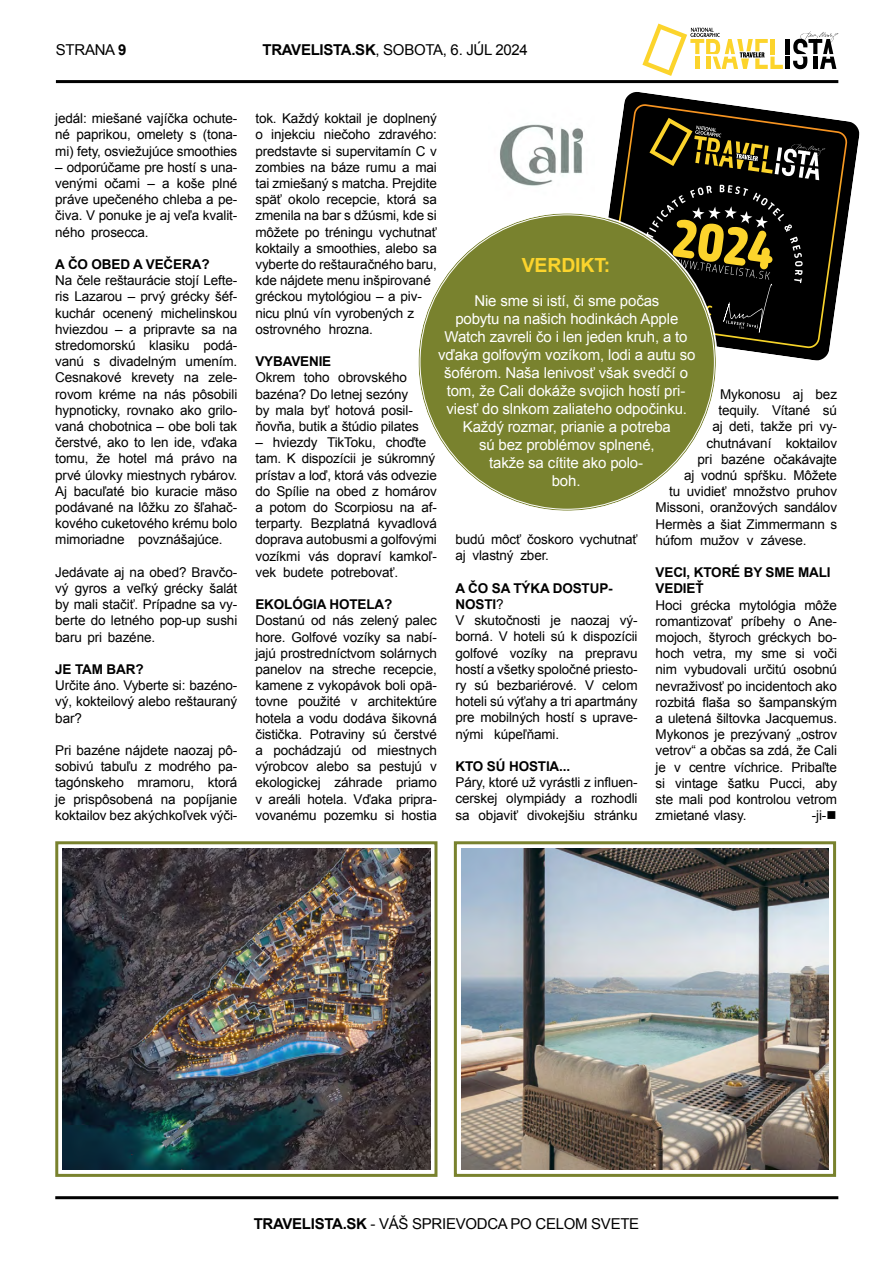
<style>
.page{position:relative;width:893px;height:1263px;background:#fff}
.page>*{position:absolute;margin:0;border:0;box-sizing:border-box;transform-origin:0 0}
.t1{font:700 19.5px "Arial";letter-spacing:-.01em;color:#fcd42c}
.t2{font:15px/18px "Arial";letter-spacing:-.01em;color:#fff;text-align:center}
.t3{font:15px "Arial";letter-spacing:-.02em;color:#000}
.t4{font:13.5px/16.2px "Arial";letter-spacing:-.01em;color:#000;text-align:justify}
.t5{font:700 13.5px/16.2px "Arial";letter-spacing:-.01em;color:#000}
.s1{font-weight:700}
.s2{font-weight:400}
</style>
<div class="page">
<svg style="left:55px;top:841px;width:383px;height:336px"></svg>
<img style="left:63px;top:849px;width:367px;height:321px">
<svg style="left:453px;top:841px;width:384px;height:336px"></svg>
<img style="left:461px;top:849px;width:368px;height:321px">
<svg style="left:624px;top:92px;width:236px;height:269px"></svg>
<svg style="left:608px;top:102px;width:241px;height:248px"></svg>
<svg style="left:639px;top:116px;width:188px;height:218px;background:#272312"></svg>
<div style="left:418px;top:213px;width:298px;height:298px;background:#79822e;border-radius:50%"></div>
<img style="left:499px;top:124px;width:84px;height:62px">
<hr style="left:786px;top:39px;width:4px;height:15px;background:#000">
<hr style="left:786px;top:57px;width:4px;height:12px;background:#000">
<svg style="left:642px;top:24px;width:141px;height:52px"></svg>
<svg style="left:793px;top:31px;width:46px;height:38px"></svg>
<hr style="left:56px;top:80px;width:782px;height:3px;background:#000">
<hr style="left:55px;top:1196px;width:783px;height:3px;background:#000">
<p class="t3" style="left:56px;top:40px;width:72px">STRANA <span class="s1">9</span></p>
<p class="t3" style="left:262px;top:40px;width:267px"><span class="s1">TRAVELISTA.SK</span>, SOBOTA, 6. JÚL 2024</p>
<p class="t4" style="left:55px;top:110px;width:184px">jedál: miešané vajíčka ochute&shy;né paprikou, omelety s (tona&shy;mi) fety, osviežujúce smoothies</p>
<p class="t4" style="left:55px;top:159px;width:184px">– odporúčame pre hostí s una&shy;venými očami – a koše plné práve upečeného chleba a pe&shy;čiva. V ponuke je aj veľa kvalit&shy;ného prosecca.</p>
<p class="t5" style="left:55px;top:257px;width:156px">A ČO OBED A VEČERA?</p>
<p class="t4" style="left:55px;top:272px;width:184px">Na čele reštaurácie stojí Lefte&shy;ris Lazarou – prvý grécky šéf&shy;kuchár ocenený michelinskou hviezdou – a pripravte sa na stredomorskú klasiku podá&shy;vanú s divadelným umením.<br>Cesnakové krevety na zele&shy;rovom kréme na nás pôsobili hypnoticky, rovnako ako grilo&shy;vaná chobotnica – obe boli tak čerstvé, ako to len ide, vďaka tomu, že hotel má právo na prvé úlovky miestnych rybárov.<br>Aj bacuľaté bio kuracie mäso podávané na lôžku zo šľahač&shy;kového cuketového krému bolo mimoriadne povznášajúce.</p>
<p class="t4" style="left:55px;top:564px;width:184px">Jedávate aj na obed? Bravčo&shy;vý gyros a veľký grécky šalát by mali stačiť. Prípadne sa vy&shy;berte do letného pop-up sushi baru pri bazéne.</p>
<p class="t5" style="left:55px;top:662px;width:90px">JE TAM BAR?</p>
<p class="t4" style="left:55px;top:677px;width:184px">Určite áno. Vyberte si: bazéno&shy;vý, kokteilový alebo reštauraný bar?</p>
<p class="t4" style="left:55px;top:742px;width:184px">Pri bazéne nájdete naozaj pô&shy;sobivú tabuľu z modrého pa&shy;tagónskeho mramoru, ktorá je prispôsobená na popíjanie koktailov bez akýchkoľvek výči-</p>
<p class="t4" style="left:255px;top:110px;width:183px;text-align:left">tok. Každý koktail je doplnený o injekciu niečoho zdravého: predstavte si supervitamín C v zombies na báze rumu a mai tai zmiešaný s matcha. Prejdite späť okolo recepcie, ktorá sa zmenila na bar s džúsmi, kde si môžete po tréningu vychutnať koktaily a smoothies, alebo sa vyberte do reštauračného baru, kde nájdete menu inšpirované gréckou mytológiou – a piv&shy;nicu plnú vín vyrobených z ostrovného hrozna.</p>
<p class="t5" style="left:255px;top:354px;width:77px">VYBAVENIE</p>
<p class="t4" style="left:255px;top:370px;width:165px;text-align:left">Okrem toho obrovského bazéna? Do letnej sezóny by mala byť hotová posil&shy;ňovňa, butik a štúdio pilates</p>
<p class="t4" style="left:255px;top:434px;width:183px;text-align:left">– hviezdy TikToku, choďte tam. K dispozícii je súkromný prístav a loď, ktorá vás odvezie do Spílie na obed z homárov a potom do Scorpiosu na af&shy;terparty. Bezplatná kyvadlová doprava autobusmi a golfovými vozíkmi vás dopraví kamkoľ&shy;vek budete potrebovať.</p>
<p class="t5" style="left:255px;top:597px;width:138px">EKOLÓGIA HOTELA?</p>
<p class="t4" style="left:255px;top:613px;width:183px">Dostanú od nás zelený palec hore. Golfové vozíky sa nabí&shy;jajú prostredníctvom solárnych panelov na streche recepcie, kamene z vykopávok boli opä&shy;tovne použité v architektúre hotela a vodu dodáva šikovná čistička. Potraviny sú čerstvé a pochádzajú od miestnych výrobcov alebo sa pestujú v ekologickej záhrade priamo v areáli hotela. Vďaka pripra&shy;vovanému pozemku si hostia</p>
<p class="t1" style="left:522px;top:252px;width:90px">VERDIKT:</p>
<p class="t2" style="left:438px;top:292px;width:259px">Nie sme si istí, či sme počas<br>pobytu na našich hodinkách Apple<br>Watch zavreli čo i len jeden kruh, a to vďaka golfovým vozíkom, lodi a autu so šoférom. Naša lenivosť však svedčí o tom, že Cali dokáže svojich hostí pri&shy;viesť do slnkom zaliateho odpočinku.<br>Každý rozmar, prianie a potreba<br>sú bez problémov splnené,<br>takže sa cítite ako polo-<br>boh.</p>
<p class="t4" style="left:720px;top:386px;width:118px">Mykonosu aj bez</p>
<p class="t4" style="left:719px;top:402px;width:120px">tequily. Vítané sú</p>
<p class="t4" style="left:713px;top:419px;width:126px">aj deti, takže pri vy-</p>
<p class="t4" style="left:707px;top:435px;width:132px">chutnávaní koktailov</p>
<p class="t4" style="left:698px;top:451px;width:141px">pri bazéne očakávajte</p>
<p class="t4" style="left:684px;top:467px;width:154px">aj vodnú spŕšku. Môžete</p>
<p class="t4" style="left:669px;top:483px;width:169px">tu uvidieť množstvo pruhov</p>
<p class="t4" style="left:656px;top:500px;width:183px">Missoni, oranžových sandálov</p>
<p class="t4" style="left:656px;top:516px;width:183px">Hermès a šiat Zimmermann s</p>
<p class="t4" style="left:656px;top:532px;width:153px">húfom mužov v závese.</p>
<p class="t5" style="left:656px;top:565px;width:177px">VECI, KTORÉ BY SME MALI<br>VEDIEŤ</p>
<p class="t4" style="left:656px;top:597px;width:183px">Hoci grécka mytológia môže romantizovať príbehy o Ane&shy;mojoch, štyroch gréckych bo&shy;hoch vetra, my sme si voči nim vybudovali určitú osobnú nevraživosť po incidentoch ako rozbitá flaša so šampanským a uletená šiltovka Jacquemus.<br>Mykonos je prezývaný „ostrov vetrov“ a občas sa zdá, že Cali je v centre víchrice. Pribaľte si vintage šatku Pucci, aby ste mali pod kontrolou vetrom zmietané vlasy.</p>
<p class="t4" style="left:455px;top:531px;width:184px">budú môcť čoskoro vychutnať aj vlastný zber.</p>
<p class="t5" style="left:455px;top:580px;width:159px">A ČO SA TÝKA DOSTUP-<br>NOSTI<span class="s2">?</span></p>
<p class="t4" style="left:455px;top:612px;width:184px">V skutočnosti je naozaj vý&shy;borná. V hoteli sú k dispozícii golfové vozíky na prepravu hostí a všetky spoločné priesto&shy;ry sú bezbariérové. V celom hoteli sú výťahy a tri apartmány pre mobilných hostí s uprave&shy;nými kúpeľňami.</p>
<p class="t5" style="left:455px;top:758px;width:116px">KTO SÚ HOSTIA...</p>
<p class="t4" style="left:455px;top:774px;width:184px">Páry, ktoré už vyrástli z influen&shy;cerskej olympiády a rozhodli sa objaviť divokejšiu stránku</p>
<p class="t4" style="left:812px;top:807px;width:26px">-ji-■</p>
<p class="t3" style="left:254px;top:1214px;width:387px"><span class="s1">TRAVELISTA.SK</span> - VÁŠ SPRIEVODCA PO CELOM SVETE</p>
</div>
